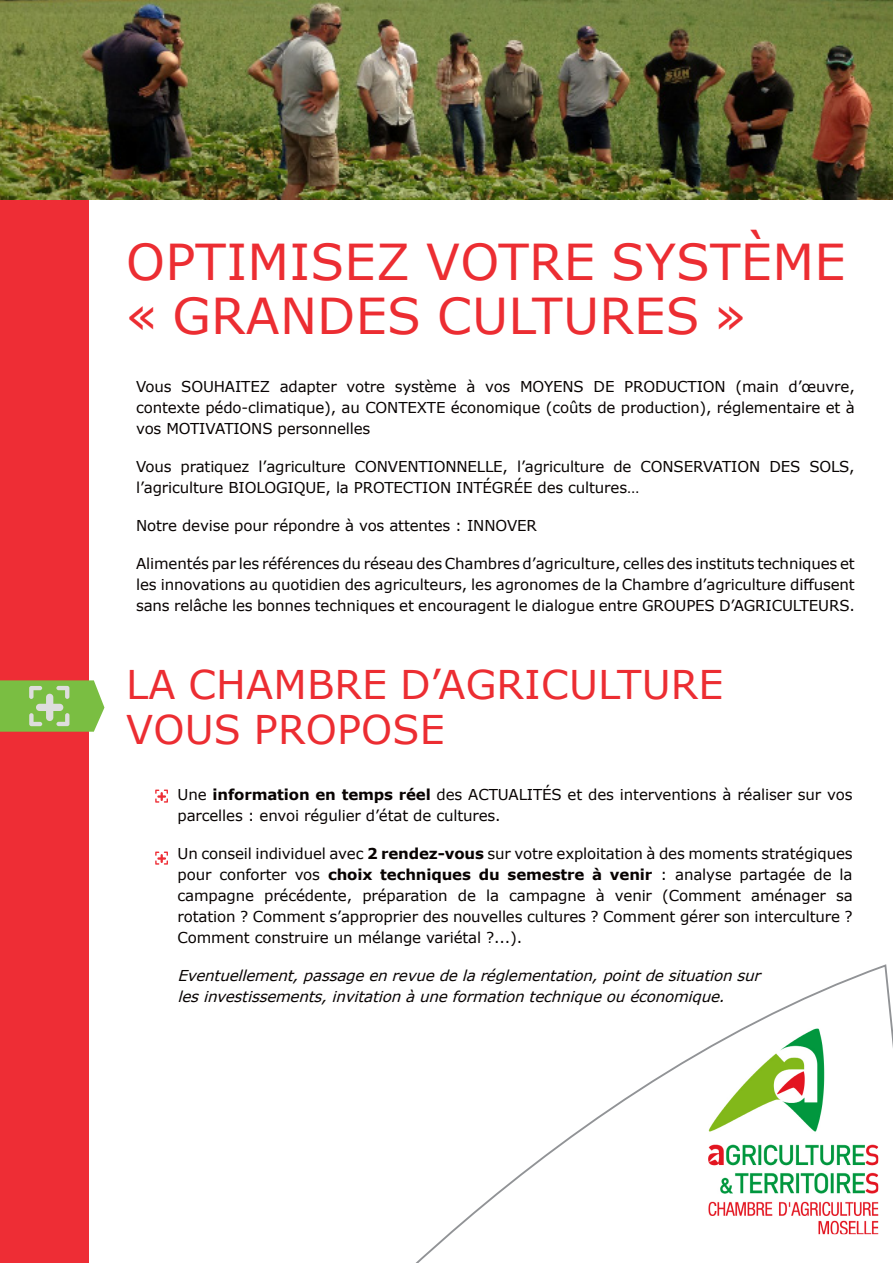
<style>
.page{position:relative;width:893px;height:1263px;background:#fff}
.page>*{position:absolute;margin:0;border:0;box-sizing:border-box;transform-origin:0 0}
.t1{font:49.5px "Verdana";letter-spacing:.005em;color:#ec2d32}
.t2{font:39.6px "Verdana";letter-spacing:.005em;color:#ec2d32}
.t3{font:15px/21px "Verdana";letter-spacing:-.01em;color:#080302;text-align:justify}
.t4{font:italic 15px/21px "Verdana";color:#080302}
.s1{font-weight:700}
</style>
<div class="page">
<svg style="left:155px;top:789px;width:13px;height:14px"></svg>
<svg style="left:155px;top:851px;width:13px;height:14px"></svg>
<div style="left:0;top:0;width:89px;height:1263px;background:#ee2d35"></div>
<img style="left:0;top:0;width:893px;height:200px">
<svg style="left:416px;top:964px;width:477px;height:299px"></svg>
<svg style="left:0;top:680px;width:104px;height:52px;background:#8ec35e"></svg>
<p class="t1" style="left:126px;top:228px;width:721px">OPTIMISEZ VOTRE SYSTÈME</p>
<p class="t1" style="left:125px;top:282px;width:623px">« GRANDES CULTURES »</p>
<p class="t3" style="left:136px;top:376px;width:720px">Vous SOUHAITEZ adapter votre système à vos MOYENS DE PRODUCTION (main d’œuvre, contexte pédo-climatique), au CONTEXTE économique (coûts de production), réglementaire et à vos MOTIVATIONS personnelles</p>
<p class="t3" style="left:136px;top:456px;width:720px">Vous pratiquez l’agriculture CONVENTIONNELLE, l’agriculture de CONSERVATION DES SOLS, l’agriculture BIOLOGIQUE, la PROTECTION INTÉGRÉE des cultures…</p>
<p class="t3" style="left:136px;top:515px;width:402px">Notre devise pour répondre à vos attentes : INNOVER</p>
<p class="t3" style="left:136px;top:553px;width:720px">Alimentés par les références du réseau des Chambres d’agriculture, celles des instituts techniques et les innovations au quotidien des agriculteurs, les agronomes de la Chambre d’agriculture diffusent sans relâche les bonnes techniques et encouragent le dialogue entre GROUPES D’AGRICULTEURS.</p>
<p class="t2" style="left:126px;top:658px;width:599px">LA CHAMBRE D’AGRICULTURE</p>
<p class="t2" style="left:126px;top:703px;width:320px">VOUS PROPOSE</p>
<p class="t3" style="left:178px;top:784px;width:677px">Une <span class="s1">information en temps réel</span> des ACTUALITÉS et des interventions à réaliser sur vos parcelles : envoi régulier d’état de cultures.</p>
<p class="t3" style="left:178px;top:843px;width:677px">Un conseil individuel avec <span class="s1">2 rendez-vous</span> sur votre exploitation à des moments stratégiques pour conforter vos <span class="s1">choix techniques du semestre à venir</span> : analyse partagée de la campagne précédente, préparation de la campagne à venir (Comment aménager sa rotation ? Comment s’approprier des nouvelles cultures ? Comment gérer son interculture ?<br>Comment construire un mélange variétal ?...).</p>
<p class="t4" style="left:178px;top:965px;width:589px">Eventuellement,passageenrevuedelaréglementation,pointdesituationsur lesinvestissements,invitationàuneformationtechniqueouéconomique.</p>
</div>
